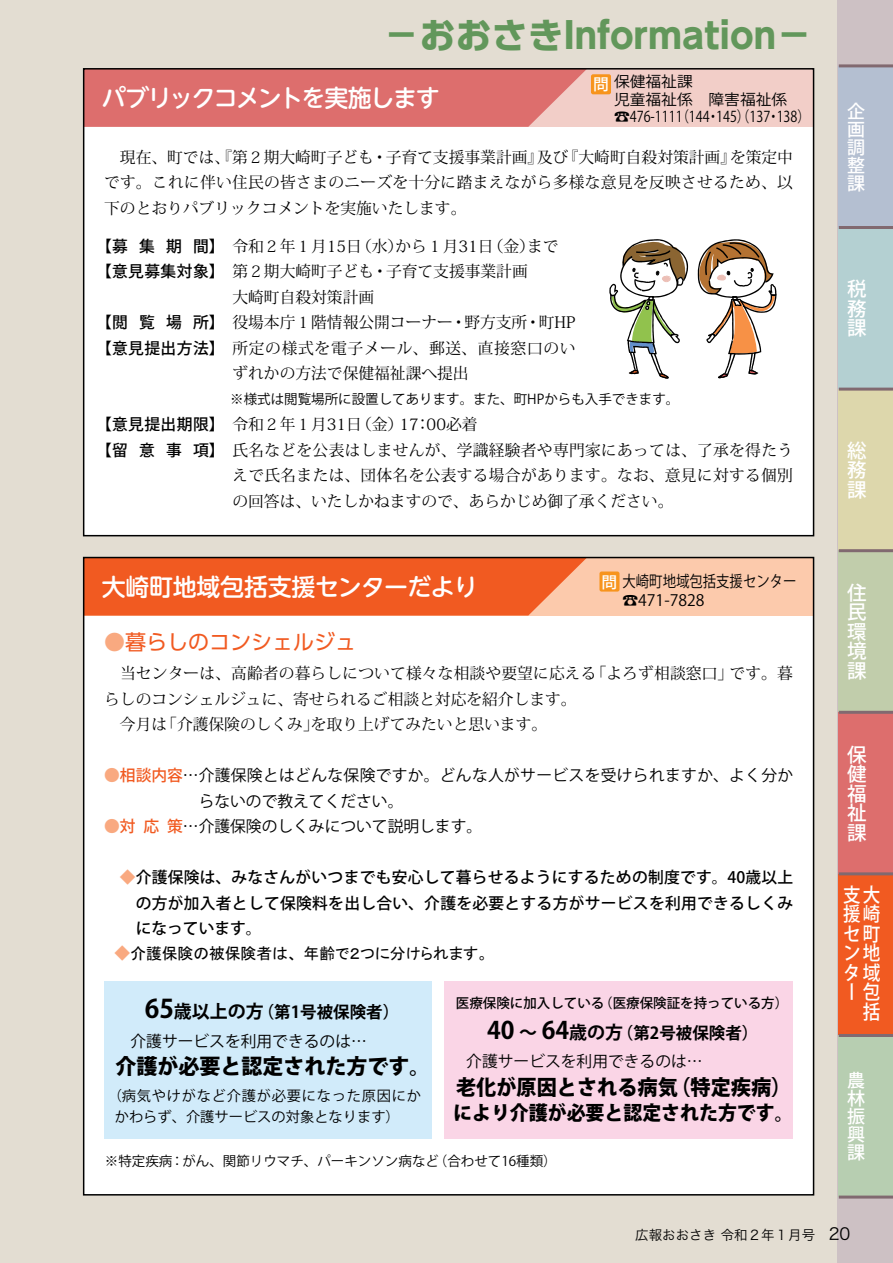
<style>
.page{position:relative;width:893px;height:1263px;background:#e3ddd2}
.page>*{position:absolute;margin:0;border:0;box-sizing:border-box;transform-origin:0 0}
.t1{font:700 36px "UD Shin Go Pr 6";color:#62975b}
.t2{font:700 25.5px "Koz Go Pro";color:#000}
.t3{font:500 24px "UD Shin M Go Pr 6";letter-spacing:-.02em;color:#fff}
.t4{font:500 24px "UD Shin M Go Pr 6";letter-spacing:-.07em;color:#fff}
.t5{font:700 24px "Koz Go Pro";color:#000}
.t6{font:800 21px "Koz Go Pro";color:#000;scale:.96 1}
.t7{font:800 21px "Koz Go Pro";color:#000}
.t8{font:21px "UD Shin Go Pr 6";color:#f15a21}
.t9{font:800 19.5px "Koz Go Pro";color:#000}
.t10{font:500 19.5px/19.5px "Koz Go Pro";color:#fff;text-align:justify}
.t11{font:500 19.5px/19.5px "Koz Go Pro";color:#fff;text-align:right;scale:.9 1}
.t12{font:500 18px/18px "Koz Go Pro";color:#fff;text-align:justify}
.t13{font:700 18px "Koz Go Pro";color:#000}
.t14{font:700 16.5px "Koz Go Pro";color:#000}
.t15{font:16.5px "Hira Kaku Pro W3";color:#000}
.t16{font:15.75px/25.5px "Koz Min Pro";color:#000}
.t17{font:15.75px/25.5px "Koz Min Pro";letter-spacing:.02em;color:#000}
.t18{font:500 15.75px/25.5px "Koz Go Pro";letter-spacing:.02em;color:#000;text-align:justify}
.t19{font:15.75px "Koz Go Pro";color:#000}
.t20{font:15.75px/25.5px "Koz Go Pro";letter-spacing:.02em;color:#000}
.t21{font:15.75px "MS P Gothic";color:#000}
.t22{font:15.75px "Koz Min Pro";letter-spacing:.045em;color:#000}
.t23{font:15.75px "Koz Go Pro";color:#000;scale:.85 1}
.t24{font:500 15.75px "Koz Go Pro";color:#fff}
.t25{font:15px "Koz Go Pro";color:#000;scale:1.05 1}
.t26{font:15px "Koz Go Pro";color:#000;scale:.84 1}
.t27{font:14.25px/21px "Koz Go Pro";letter-spacing:.05em;color:#000}
.t28{font:13.5px "Koz Go Pro";color:#000}
.t29{font:500 13.5px "Koz Go Pro";color:#000}
.t30{font:13.5px "Hira Kaku Pro W3";color:#000}
.s1{font-family:"Koz Go Pro";font-weight:500}
.s2{color:#f9a980}
.s3{font-weight:500;color:#fff}
.s4{font-weight:500;color:#f9a980}
.s5{font-weight:500;color:#f15a21}
.s6{font-family:"Koz Go Pro";font-weight:500;color:#f9a980}
</style>
<div class="page">
<div style="left:838px;top:0;width:55px;height:1263px;background:#cdc1c4"></div>
<div style="left:839px;top:66px;width:54px;height:161px;background:#b4bfd1"></div>
<div style="left:839px;top:227px;width:54px;height:162px;background:#b4d0d2"></div>
<div style="left:839px;top:389px;width:54px;height:162px;background:#ddd7ac"></div>
<div style="left:839px;top:551px;width:54px;height:161px;background:#c1cdab"></div>
<div style="left:839px;top:712px;width:54px;height:162px;background:#dd6e6d"></div>
<div style="left:839px;top:874px;width:54px;height:161px;background:#f15a21"></div>
<div style="left:839px;top:1035px;width:54px;height:162px;background:#b7ceb1"></div>
<hr style="left:839px;top:64px;width:54px;height:3px;background:#816970">
<hr style="left:839px;top:226px;width:54px;height:3px;background:#816970">
<hr style="left:839px;top:388px;width:54px;height:3px;background:#816970">
<hr style="left:839px;top:549px;width:54px;height:3px;background:#816970">
<hr style="left:839px;top:711px;width:54px;height:3px;background:#816970">
<hr style="left:839px;top:872px;width:54px;height:3px;background:#816970">
<hr style="left:839px;top:1034px;width:54px;height:3px;background:#816970">
<hr style="left:839px;top:1195px;width:54px;height:3px;background:#816970">
<div style="left:84px;top:69px;width:730px;height:467px;background:#fff"></div>
<div style="left:84px;top:69px;width:730px;height:58px;background:#f2cec8"></div>
<svg style="left:86px;top:71px;width:499px;height:56px;background:#de7472"></svg>
<div style="left:83px;top:68px;width:731px;height:468px;border:2px solid #000"></div>
<div style="left:591px;top:74px;width:20px;height:20px;background:#f7941d;border-radius:2px"></div>
<div style="left:84px;top:558px;width:730px;height:636px;background:#fff"></div>
<div style="left:84px;top:557px;width:730px;height:58px;background:#fccaac"></div>
<div style="left:86px;top:560px;width:499px;height:55px;background:#f15a21"></div>
<div style="left:599px;top:571px;width:20px;height:21px;background:#f7941d;border-radius:2px"></div>
<svg style="left:609px;top:239px;width:167px;height:140px"></svg>
<div style="left:104px;top:981px;width:328px;height:157px;background:#d1ebfa"></div>
<div style="left:444px;top:981px;width:349px;height:157px;background:#fad5e6"></div>
<h1 class="t1" style="left:384px;top:5px;width:430px">－おおさきInformation－</h1>
<p class="t25" style="left:614px;top:72px;width:76px">保健福祉課</p>
<p class="t25" style="left:614px;top:89px;width:166px">児童福祉係　障害福祉係</p>
<p class="t26" style="left:676px;top:107px;width:161px">)144 145)(137 138(</p>
<p class="t24" style="left:593px;top:74px;width:17px">問</p>
<h3 class="t4" style="left:102px;top:78px;width:340px">パブリックコメントを実施します</h3>
<p class="t25" style="left:614px;top:107px;width:67px">☎476-1111</p>
<p class="t26" style="left:707px;top:107px;width:16px">・</p>
<p class="t26" style="left:767px;top:107px;width:16px">・</p>
<p class="t16" style="left:537px;top:143px;width:33px">及び</p>
<p class="t16" style="left:563px;top:143px;width:175px">『大崎町自殺対策計画』</p>
<p class="t16" style="left:730px;top:143px;width:65px">を策定中</p>
<p class="t16" style="left:104px;top:143px;width:690px">　現在、町では、『第２期大崎町子ども・子育て支援事業計画』<br>です。これに伴い住民の皆さまのニーズを十分に踏まえながら多様な意見を反映させるため、以下のとおりパブリックコメントを実施いたします。</p>
<p class="t16" style="left:527px;top:233px;width:33px">まで</p>
<p class="t16" style="left:232px;top:233px;width:297px;text-indent:-136px"><span class="s1">【募 集 期 間】</span>　令和２年１月15日<br>第２期大崎町子ども・子育て支援事業計画</p>
<p class="t16" style="left:488px;top:233px;width:49px">（金）</p>
<p class="t16" style="left:356px;top:233px;width:49px">（水）</p>
<p class="t16" style="left:395px;top:233px;width:100px">から１月31日</p>
<p class="t18" style="left:96px;top:260px;width:130px">【意見募集対象】</p>
<p class="t16" style="left:232px;top:284px;width:143px">大崎町自殺対策計画</p>
<p class="t16" style="left:96px;top:309px;width:481px"><span class="s1">【閲 覧 場 所】</span>　役場本庁１階情報公開コーナー・野方支所・町HP</p>
<p class="t22" style="left:232px;top:337px;width:345px">所定の様式を電子メール、郵送、直接窓口のい</p>
<p class="t18" style="left:96px;top:336px;width:130px">【意見提出方法】</p>
<p class="t16" style="left:232px;top:360px;width:238px">ずれかの方法で保健福祉課へ提出</p>
<p class="t28" style="left:244px;top:390px;width:437px">様式は閲覧場所に設置してあります。また、町HPからも入手できます。</p>
<p class="t16" style="left:399px;top:411px;width:80px">17：00必着</p>
<p class="t17" style="left:232px;top:411px;width:562px;text-indent:-136px"><span class="s1">【意見提出期限】</span>　令和２年１月31日<br>氏名などを公表はしませんが、学識経験者や専門家にあっては、了承を得たう</p>
<p class="t16" style="left:356px;top:411px;width:49px">（金）</p>
<p class="t18" style="left:96px;top:438px;width:130px">【留意事項】</p>
<p class="t17" style="left:232px;top:462px;width:562px">えで氏名または、団体名を公表する場合があります。なお、意見に対する個別の回答は、いたしかねますので、あらかじめ御了承ください。</p>
<p class="t12" style="left:847px;top:103px;width:19px">企画調整課</p>
<p class="t10" style="left:847px;top:280px;width:21px">税務課</p>
<p class="t10" style="left:847px;top:442px;width:21px">総務課</p>
<h3 class="t3" style="left:102px;top:566px;width:400px">大崎町地域包括支援センターだより　</h3>
<h3 class="t8" style="left:104px;top:625px;width:253px"><span class="s2">●</span>暮らしのコンシェルジュ</h3>
<p class="t23" style="left:602px;top:571px;width:231px"><span class="s3">問</span>大崎町地域包括支援センター</p>
<p class="t19" style="left:622px;top:590px;width:83px">☎471-7828</p>
<p class="t16" style="left:591px;top:660px;width:144px">「よろず相談窓口」</p>
<p class="t16" style="left:104px;top:660px;width:494px">　当センターは、高齢者の暮らしについて様々な相談や要望に応える</p>
<p class="t16" style="left:104px;top:685px;width:474px">らしのコンシェルジュに、寄せられるご相談と対応を紹介します。</p>
<p class="t16" style="left:311px;top:711px;width:238px">を取り上げてみたいと思います。</p>
<p class="t16" style="left:729px;top:660px;width:65px">です。暮</p>
<p class="t16" style="left:104px;top:711px;width:64px">　今月は</p>
<p class="t20" style="left:199px;top:763px;width:596px;text-indent:-94px"><span class="s4">●</span><span class="s5">相談内容</span>…介護保険とはどんな保険ですか。どんな人がサービスを受けられますか、よく分からないので教えてください。</p>
<p class="t19" style="left:104px;top:816px;width:379px"><span class="s4">●</span><span class="s5">対応策</span>…介護保険のしくみについて説明します。</p>
<p class="t18" style="left:136px;top:865px;width:659px;text-indent:-16px"><span class="s2">◆</span>介護保険は、みなさんがいつまでも安心して暮らせるようにするための制度です。40歳以上の方が加入者として保険料を出し合い、介護を必要とする方がサービスを利用できるしくみになっています。</p>
<p class="t21" style="left:115px;top:946px;width:375px"><span class="s6">◆</span>介護保険の被保険者は、年齢で２つに分けられます。</p>
<p class="t16" style="left:161px;top:711px;width:159px">「介護保険のしくみ」</p>
<p class="t29" style="left:599px;top:995px;width:191px">（医療保険証を持っている方(</p>
<p class="t29" style="left:456px;top:995px;width:150px">医療保険に加入している</p>
<h2 class="t2" style="left:145px;top:992px;width:31px">65</h2>
<p class="t19" style="left:115px;top:1031px;width:253px">　介護サービスを利用できるのは...</p>
<h3 class="t7" style="left:116px;top:1052px;width:316px">介護が必要と認定された方です。</h3>
<p class="t27" style="left:115px;top:1086px;width:308px;text-indent:-7px">（病気やけがなど介護が必要になった原因にかかわらず、介護サービスの対象となります(</p>
<p class="t13" style="left:174px;top:1000px;width:91px">歳以上の方</p>
<p class="t14" style="left:258px;top:1001px;width:143px">（第1号被保険者(</p>
<h3 class="t5" style="left:487px;top:1014px;width:29px">40</h3>
<p class="t19" style="left:451px;top:1051px;width:253px">　介護サービスを利用できるのは...</p>
<h3 class="t6" style="left:670px;top:1073px;width:128px">（特定疾病(</h3>
<h3 class="t5" style="left:542px;top:1014px;width:29px">64</h3>
<p class="t13" style="left:569px;top:1020px;width:55px">歳の方</p>
<p class="t14" style="left:617px;top:1022px;width:143px">（第2号被保険者(</p>
<p class="t13" style="left:519px;top:1020px;width:19px">～</p>
<h3 class="t6" style="left:456px;top:1073px;width:232px">老化が原因とされる病気</h3>
<p class="t9" style="left:453px;top:1100px;width:342px">により介護が必要と認定された方です。</p>
<p class="t28" style="left:434px;top:1152px;width:124px">（合わせて16種類(</p>
<p class="t28" style="left:105px;top:1152px;width:336px">※特定疾病：がん、関節リウマチ、パーキンソン病など</p>
<p class="t10" style="left:847px;top:584px;width:21px">住民環境課</p>
<p class="t10" style="left:847px;top:745px;width:21px">保健福祉課</p>
<p class="t11" style="left:843px;top:886px;width:42px">支大援崎セ町ン地タ域包括</p>
<p class="t11" style="left:843px;top:983px;width:13px">ー</p>
<p class="t12" style="left:847px;top:1072px;width:19px">農林振興課</p>
<p class="t30" style="left:635px;top:1223px;width:181px">広報おおさき令和２年１月号</p>
<p class="t15" style="left:829px;top:1219px;width:23px">20</p>
</div>
